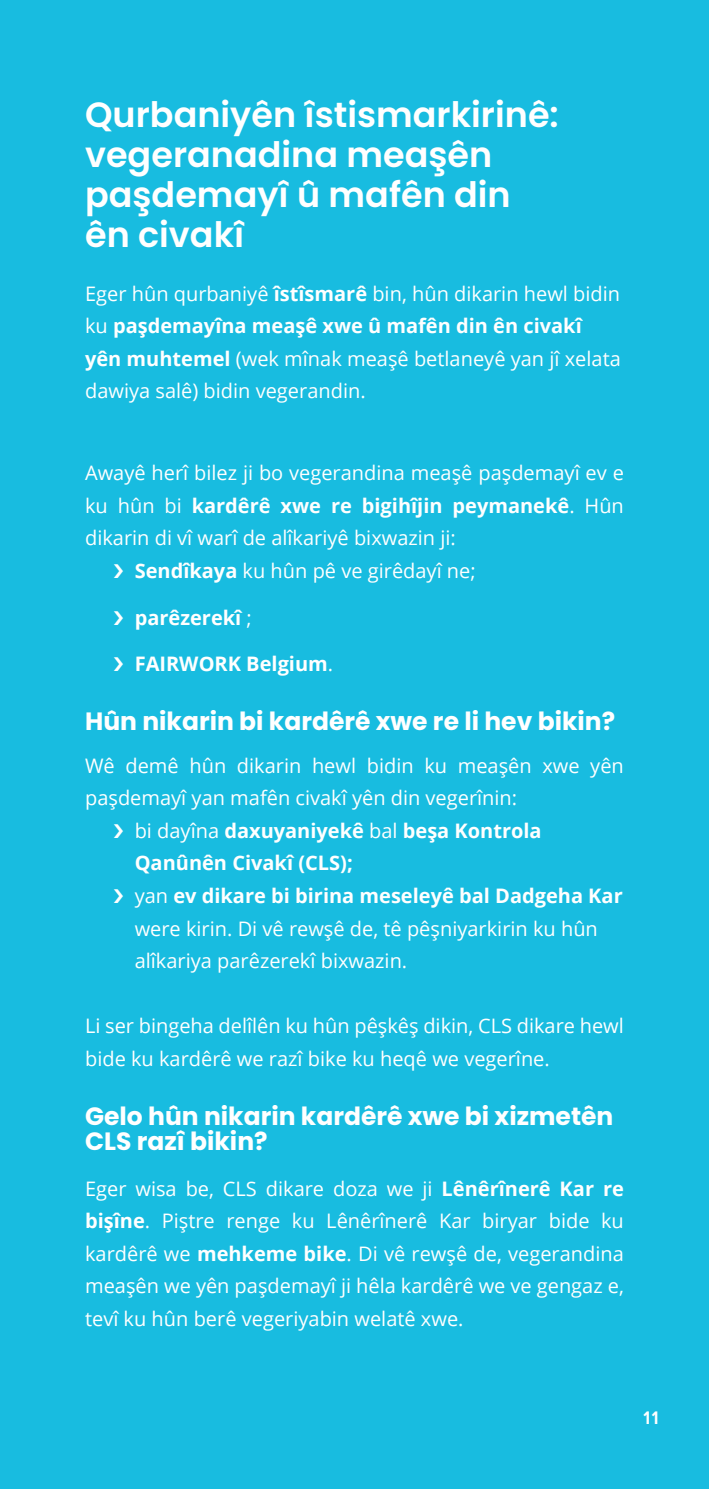
<style>
.page{position:relative;width:709px;height:1489px;background:#fff}
.page>*{position:absolute;margin:0;border:0;box-sizing:border-box;transform-origin:0 0}
.TOC_Titels_Bleu{font:600 35px/40px "Poppins";color:#fff}
.FODJ_Subhead_Level_2{font:700 25px/25px "Poppins";color:#fff}
.FODJ_Body_Blanc{font:20px/32.5px "Open Sans";color:#fff}
.TOC_Titels_Bleu-2{font:20px/32.5px "Open Sans";color:#fff}
.t1{font:700 20px/32.5px "Open Sans";color:#fff}
.FODJ_Pagenumber{font:700 17.5px "Open Sans Condensed";color:#fff}
.s1{font-weight:700}
.s2{font-weight:400}
</style>
<div class="page">
<div style="left:0;top:0;width:709px;height:1488px;background:#18bce0"></div>
<p class="TOC_Titels_Bleu" style="left:85px;top:95px;width:475px">Qurbaniyên îstismarkirinê: vegeranadina meaşên paşdemayî û mafên din ên civakî</p>
<p class="TOC_Titels_Bleu-2" style="left:85px;top:276px;width:537px">Eger hûn qurbaniyê <span class="s1">îstîsmarê</span> bin, hûn dikarin hewl bidin ku <span class="s1">paşdemayîna meaşê xwe û mafên din ên civakî yên muhtemel</span> (wek mînak meaşê betlaneyê yan jî xelata dawiya salê) bidin vegerandin.</p>
<p class="FODJ_Body_Blanc" style="left:85px;top:456px;width:540px;text-align:justify">Awayê herî bilez ji bo vegerandina meaşê paşdemayî ev e ku hûn bi <span class="s1">kardêrê xwe re bigihîjin peymanekê</span>. Hûn dikarin di vî warî de alîkariyê bixwazin ji:</p>
<p class="FODJ_Body_Blanc" style="left:135px;top:553px;width:342px"><span class="s1">Sendîkaya</span> ku hûn pê ve girêdayî ne;</p>
<p class="t1" style="left:135px;top:600px;width:119px">parêzerekî <span class="s2">;</span></p>
<p class="t1" style="left:135px;top:647px;width:200px">FAIRWORK Belgium<span class="s2">.</span></p>
<p class="FODJ_Subhead_Level_2" style="left:85px;top:709px;width:531px">Hûn nikarin bi kardêrê xwe re li hev bikin?</p>
<p class="FODJ_Body_Blanc" style="left:85px;top:748px;width:540px">Wê demê hûn dikarin hewl bidin ku meaşên xwe yên paşdemayî yan mafên civakî yên din vegerînin:</p>
<p class="t1" style="left:135px;top:813px;width:408px"><span class="s2">bi dayîna</span> daxuyaniyekê <span class="s2">bal</span> beşa Kontrola<br>Qanûnên Civakî (CLS);</p>
<p class="FODJ_Body_Blanc" style="left:135px;top:878px;width:489px">yan <span class="s1">ev dikare bi birina meseleyê bal Dadgeha Kar </span>were kirin. Di vê rewşê de, tê pêşniyarkirin ku hûn alîkariya parêzerekî bixwazin.</p>
<p class="FODJ_Body_Blanc" style="left:85px;top:1008px;width:540px">Li ser bingeha delîlên ku hûn pêşkêş dikin, CLS dikare hewl bide ku kardêrê we razî bike ku heqê we vegerîne.</p>
<p class="FODJ_Subhead_Level_2" style="left:85px;top:1103px;width:530px">Gelo hûn nikarin kardêrê xwe bi xizmetên<br>CLS razî bikin?</p>
<p class="FODJ_Body_Blanc" style="left:85px;top:1171px;width:540px;text-align:justify">Eger wisa be, CLS dikare doza we ji <span class="s1">Lênêrînerê Kar re bişîne</span>. Piştre renge ku Lênêrînerê Kar biryar bide ku kardêrê we <span class="s1">mehkeme bike</span>. Di vê rewşê de, vegerandina meaşên we yên paşdemayî ji hêla kardêrê we ve gengaz e, tevî ku hûn berê vegeriyabin welatê xwe.</p>
<p class="FODJ_Pagenumber" style="left:643px;top:1405px;width:18px">11</p>
</div>
